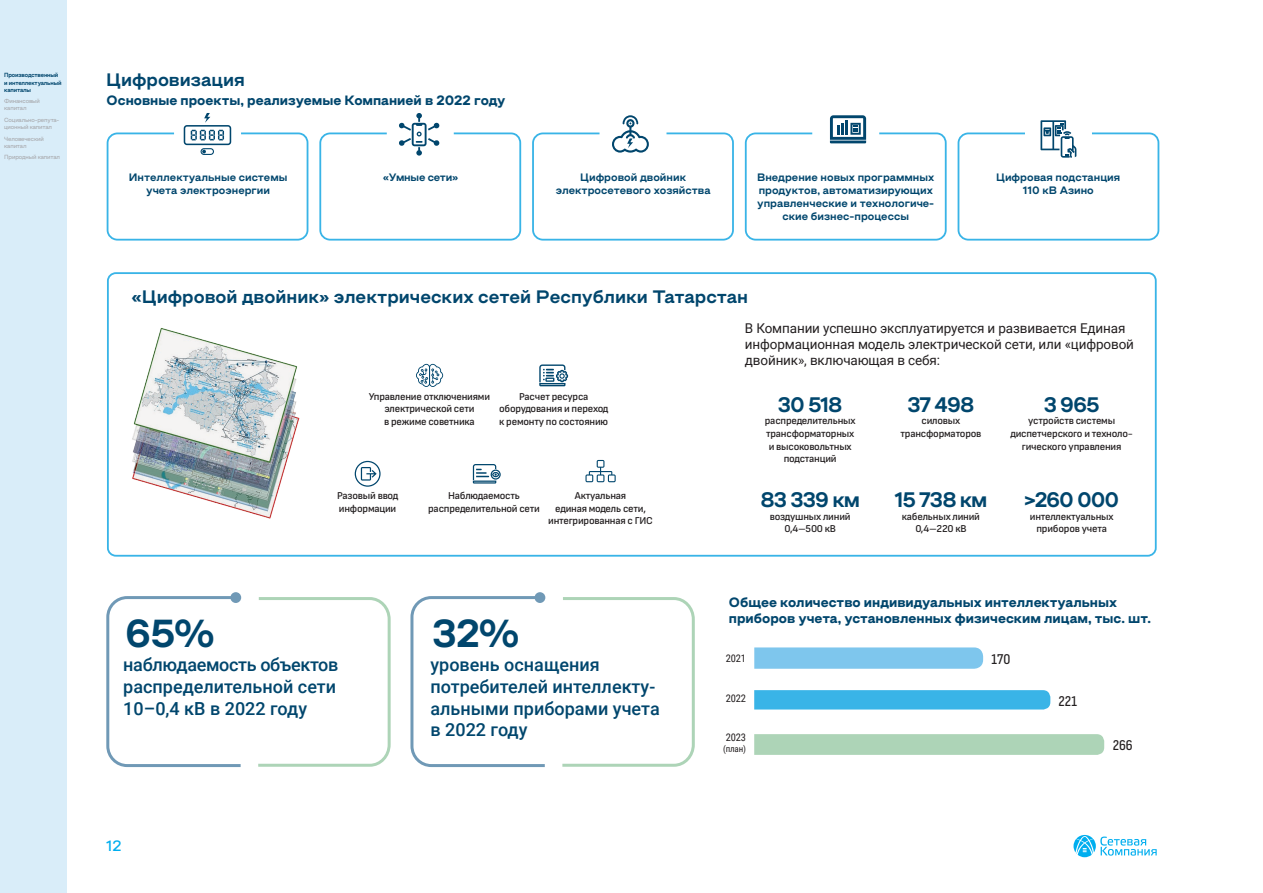
<style>
.page{position:relative;width:1263px;height:893px;background:#fff}
.page>*{position:absolute;margin:0;border:0;box-sizing:border-box;transform-origin:0 0}
.Фактоид_L2{font:700 39px "Steppe";color:#01466d}
.Фактоид_L2-2{font:700 21px "Steppe";letter-spacing:-.05em;color:#01466d}
.Фактоид_L2-3{font:500 18px/21.6px "Roboto";color:#01466d}
.Подзаголовок{font:700 18px "Steppe";color:#01466d}
.Значение_10{font:500 15px "Sofia Sans Cond";color:#231f20}
.t1{font:500 15px "Steppe";color:#00aeef}
.Подзаголовок-2{font:800 13.5px/16.2px "Steppe";color:#01466d}
.Текст{font:13.5px/16.2px "Roboto";letter-spacing:-.01em;color:#231f20}
.инфографика_2{font:700 10.8px/12.9px "Steppe";color:#01466d;text-align:center}
.инфографика_2-2{font:700 10.8px "Steppe";letter-spacing:-.02em;color:#01466d}
.иконки_Подпись_7{font:600 10.5px/12.6px "Sofia Sans";letter-spacing:-.02em;color:#231f20;text-align:center}
.Год{font:10.5px "Roboto Condensed";letter-spacing:-.025em;color:#231f20}
.Год-2{font:9px "Roboto Condensed";color:#231f20}
.t2{font:500 6px/7.2px "Steppe";letter-spacing:-.03em;color:#a8a9ad;scale:.94 1}
.t3{font:700 6px/7.2px "Steppe";letter-spacing:-.03em;color:#01466d;scale:.94 1}
</style>
<div class="page">
<div style="left:0;top:0;width:67px;height:893px;background:#d9edf9"></div>
<div style="left:107px;top:272px;width:1050px;height:285px;border:2px solid #39b4e7;border-radius:8px"></div>
<svg style="left:1073px;top:835px;width:84px;height:22px"></svg>
<svg style="left:1040px;top:120px;width:36px;height:38px"></svg>
<div style="left:107px;top:133px;width:201px;height:108px;border:2px solid #39b4e7;border-radius:10px"></div>
<div style="left:319px;top:133px;width:202px;height:108px;border:2px solid #39b4e7;border-radius:10px"></div>
<div style="left:532px;top:133px;width:202px;height:108px;border:2px solid #39b4e7;border-radius:10px"></div>
<div style="left:745px;top:133px;width:202px;height:108px;border:2px solid #39b4e7;border-radius:10px"></div>
<div style="left:957px;top:133px;width:202px;height:108px;border:2px solid #39b4e7;border-radius:10px"></div>
<svg style="left:830px;top:115px;width:36px;height:28px"></svg>
<svg style="left:612px;top:115px;width:37px;height:38px"></svg>
<img style="left:132px;top:328px;width:168px;height:191px">
<svg style="left:184px;top:113px;width:47px;height:42px"></svg>
<svg style="left:399px;top:113px;width:41px;height:43px"></svg>
<svg style="left:355px;top:461px;width:26px;height:26px"></svg>
<svg style="left:473px;top:464px;width:28px;height:20px"></svg>
<svg style="left:585px;top:460px;width:31px;height:22px"></svg>
<svg style="left:416px;top:364px;width:27px;height:23px"></svg>
<svg style="left:539px;top:364px;width:29px;height:22px"></svg>
<svg style="left:410px;top:596px;width:136px;height:171px"></svg>
<div style="left:534px;top:592px;width:11px;height:11px;background:#7099b6;border-radius:50%"></div>
<svg style="left:106px;top:596px;width:136px;height:171px"></svg>
<div style="left:230px;top:592px;width:11px;height:11px;background:#7099b6;border-radius:50%"></div>
<svg style="left:562px;top:597px;width:133px;height:170px"></svg>
<svg style="left:258px;top:597px;width:133px;height:170px"></svg>
<svg style="left:754px;top:647px;width:229px;height:22px;background:#83c8ed"></svg>
<svg style="left:754px;top:734px;width:350px;height:21px;background:#aed4b8"></svg>
<div style="left:754px;top:690px;width:296px;height:19px;background:#39b4e7"></div>
<p class="t3" style="left:4px;top:72px;width:62px">Производственный и интеллектуальный капиталы</p>
<p class="t2" style="left:4px;top:98px;width:40px">Финансовый капитал</p>
<p class="t2" style="left:4px;top:116px;width:60px">Социально-репута&shy;ционный капитал</p>
<p class="t2" style="left:4px;top:135px;width:44px">Человеческий капитал</p>
<p class="t2" style="left:4px;top:154px;width:61px">Природный капитал</p>
<p class="Подзаголовок" style="left:106px;top:68px;width:140px">Цифровизация</p>
<p class="Подзаголовок-2" style="left:107px;top:93px;width:400px">Основные проекты, реализуемые Компанией в 2022 году</p>
<p class="инфографика_2" style="left:129px;top:171px;width:160px">Интеллектуальные системы</p>
<p class="инфографика_2-2" style="left:383px;top:171px;width:77px">«Умные сети»</p>
<p class="инфографика_2" style="left:146px;top:184px;width:126px">учета электроэнергии</p>
<p class="инфографика_2" style="left:556px;top:171px;width:156px">Цифровой двойник электросетевого хозяйства</p>
<p class="инфографика_2" style="left:757px;top:171px;width:179px">Внедрение новых программных продуктов, автоматизирующих управленческие и технологиче&shy;ские бизнес-процессы</p>
<p class="Подзаголовок" style="left:132px;top:286px;width:618px">«Цифровой двойник» электрических сетей Республики Татарстан</p>
<p class="инфографика_2" style="left:996px;top:171px;width:126px">Цифровая подстанция<br>110 кВ Азино</p>
<p class="иконки_Подпись_7" style="left:369px;top:390px;width:123px">Управление отключениями электрической сети<br>в режиме советника</p>
<p class="иконки_Подпись_7" style="left:499px;top:390px;width:111px">Расчет ресурса оборудования и переход к ремонту по состоянию</p>
<p class="иконки_Подпись_7" style="left:337px;top:489px;width:63px;text-align:left">Разовый ввод информации</p>
<p class="иконки_Подпись_7" style="left:428px;top:489px;width:113px">Наблюдаемость распределительной сети</p>
<p class="иконки_Подпись_7" style="left:548px;top:489px;width:106px">Актуальная<br>единая модель сети, интегрированная c ГИС</p>
<p class="Фактоид_L2" style="left:125px;top:609px;width:91px">65%</p>
<p class="Фактоид_L2" style="left:432px;top:609px;width:89px">32%</p>
<p class="Фактоид_L2-3" style="left:430px;top:654px;width:231px">уровень оснащения потребителей интеллекту&shy;альными приборами учета в 2022 году</p>
<p class="Фактоид_L2-3" style="left:123px;top:654px;width:217px">наблюдаемость объектов распределительной сети<br>10–0,4 кВ в 2022 году</p>
<h3 class="t1" style="left:106px;top:837px;width:17px">12</h3>
<p class="Текст" style="left:745px;top:319px;width:391px">В Компании успешно эксплуатируется и развивается Единая информационная модель электрической сети, или «цифровой двойник», включающая в себя:</p>
<p class="Фактоид_L2-2" style="left:778px;top:392px;width:66px">30 518</p>
<p class="иконки_Подпись_7" style="left:765px;top:415px;width:92px">распределительных трансформаторных и высоковольтных подстанций</p>
<p class="Фактоид_L2-2" style="left:760px;top:487px;width:101px">83 339 км</p>
<p class="иконки_Подпись_7" style="left:770px;top:510px;width:82px">воздушных линий<br>0,4–500 кВ</p>
<p class="Фактоид_L2-2" style="left:907px;top:392px;width:69px">37 498</p>
<p class="иконки_Подпись_7" style="left:900px;top:415px;width:82px">силовых трансформаторов</p>
<p class="Фактоид_L2-2" style="left:894px;top:487px;width:95px">15 738 км</p>
<p class="иконки_Подпись_7" style="left:902px;top:510px;width:80px">кабельных линий<br>0,4–220 кВ</p>
<p class="Фактоид_L2-2" style="left:1044px;top:392px;width:57px">3 965</p>
<p class="иконки_Подпись_7" style="left:1010px;top:415px;width:124px">устройств системы диспетчерского и техноло&shy;гического управления</p>
<p class="Фактоид_L2-2" style="left:1024px;top:487px;width:97px">&gt;260 000</p>
<p class="иконки_Подпись_7" style="left:1030px;top:510px;width:85px">интеллектуальных приборов учета</p>
<p class="Подзаголовок-2" style="left:729px;top:594px;width:424px">Общее количество индивидуальных интеллектуальных приборов учета, установленных физическим лицам, тыс. шт.</p>
<p class="Год" style="left:726px;top:651px;width:21px">2021</p>
<p class="Значение_10" style="left:992px;top:651px;width:20px">170</p>
<p class="Год" style="left:726px;top:691px;width:21px">2022</p>
<p class="Год" style="left:726px;top:730px;width:21px">2023</p>
<p class="Год-2" style="left:723px;top:742px;width:24px">(план)</p>
<p class="Значение_10" style="left:1058px;top:692px;width:20px">221</p>
<p class="Значение_10" style="left:1113px;top:737px;width:22px">266</p>
</div>
